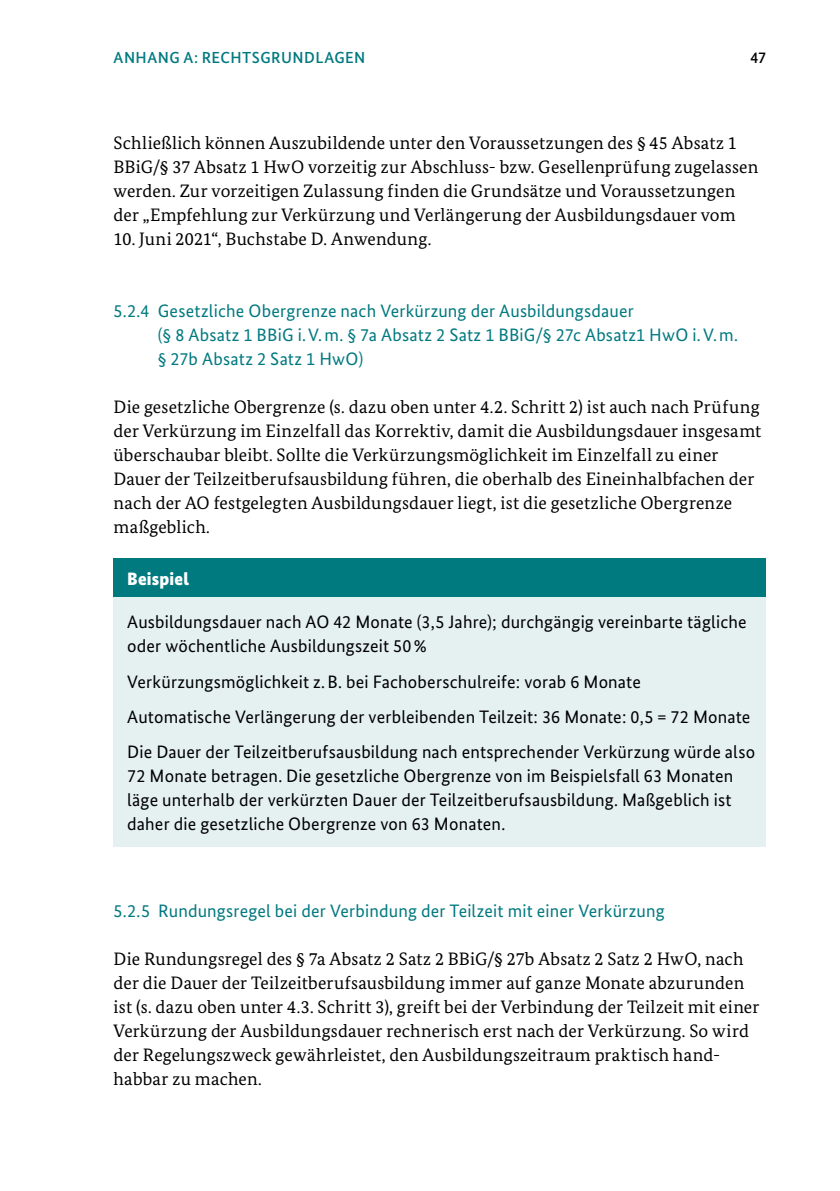
<style>
.page{position:relative;width:840px;height:1191px;background:#fff}
.page>*{position:absolute;margin:0;border:0;box-sizing:border-box;transform-origin:0 0}
.Fliesstext{font:18px/24px "Bundes Serif";letter-spacing:.01em;color:#000}
.Fliesstext_Infokaste{font:18px/24px "Bundes Sans";letter-spacing:.01em;color:#000}
.t1{font:18px/24px "Bundes Sans";letter-spacing:.01em;color:#00797f}
.Headline_Tabelle{font:900 18px "Bundes Sans";letter-spacing:.01em;color:#fff}
.t2{font:500 16px "Bundes Sans";color:#00797f}
.t3{font:500 16px "Bundes Sans";color:#000}
</style>
<div class="page">
<div style="left:113px;top:558px;width:652px;height:39px;background:#00797f"></div>
<div style="left:113px;top:597px;width:652px;height:250px;background:#e5f0f1"></div>
<p class="t2" style="left:113px;top:48px;width:23px">ANHANG</p>
<p class="t2" style="left:183px;top:48px;width:30px">A: RECHTSGRUNDLAGEN</p>
<p class="t3" style="left:750px;top:48px;width:17px">47</p>
<p class="Fliesstext" style="left:113px;top:130px;width:646px">Schließlich können Auszubildende unter den Voraussetzungen des § 45 Absatz 1<br>BBiG/§ 37 Absatz 1 HwO vorzeitig zur Abschluss- bzw. Gesellenprüfung zugelassen werden. Zur vorzeitigen Zulassung finden die Grundsätze und Voraussetzungen der „Empfehlung zur Verkürzung und Verlängerung der Ausbildungsdauer vom</p>
<p class="Fliesstext" style="left:113px;top:226px;width:319px">10. Juni 2021“, Buchstabe D. Anwendung.</p>
<p class="t1" style="left:158px;top:298px;width:581px;text-indent:-44px">5.2.4 Gesetzliche Obergrenze nach Verkürzung der Ausbildungsdauer<br>(§ 8 Absatz 1 BBiG i.V.m. § 7a Absatz 2 Satz 1 BBiG/§ 27c Absatz1 HwO i.V.m. § 27b Absatz 2 Satz 1 HwO)</p>
<p class="Fliesstext" style="left:113px;top:394px;width:649px">Die gesetzliche Obergrenze (s. dazu oben unter 4.2. Schritt 2) ist auch nach Prüfung der Verkürzung im Einzelfall das Korrektiv, damit die Ausbildungsdauer insgesamt überschaubar bleibt. Sollte die Verkürzungsmöglichkeit im Einzelfall zu einer Dauer der Teilzeitberufsausbildung führen, die oberhalb des Eineinhalbfachen der nach der AO festgelegten Ausbildungsdauer liegt, ist die gesetzliche Obergrenze maßgeblich.</p>
<p class="Headline_Tabelle" style="left:127px;top:568px;width:63px">Beispiel</p>
<p class="Fliesstext_Infokaste" style="left:127px;top:610px;width:620px">Ausbildungsdauer nach AO 42 Monate (3,5 Jahre); durchgängig vereinbarte tägliche oder wöchentliche Ausbildungszeit 50%</p>
<p class="Fliesstext_Infokaste" style="left:127px;top:669px;width:515px">Verkürzungsmöglichkeit z.B. bei Fachoberschulreife: vorab 6 Monate</p>
<p class="Fliesstext_Infokaste" style="left:127px;top:704px;width:624px">Automatische Verlängerung der verbleibenden Teilzeit: 36 Monate: 0,5 = 72 Monate</p>
<p class="Fliesstext_Infokaste" style="left:127px;top:740px;width:629px">Die Dauer der Teilzeitberufsausbildung nach entsprechender Verkürzung würde also 72 Monate betragen. Die gesetzliche Obergrenze von im Beispielsfall 63 Monaten läge unterhalb der verkürzten Dauer der Teilzeitberufsausbildung. Maßgeblich ist daher die gesetzliche Obergrenze von 63 Monaten.</p>
<p class="t1" style="left:113px;top:898px;width:552px">5.2.5 Rundungsregel bei der Verbindung der Teilzeit mit einer Verkürzung</p>
<p class="Fliesstext" style="left:113px;top:946px;width:647px">Die Rundungsregel des § 7a Absatz 2 Satz 2 BBiG/§ 27b Absatz 2 Satz 2 HwO, nach der die Dauer der Teilzeitberufsausbildung immer auf ganze Monate abzurunden ist (s. dazu oben unter 4.3. Schritt 3), greift bei der Verbindung der Teilzeit mit einer Verkürzung der Ausbildungsdauer rechnerisch erst nach der Verkürzung. So wird der Regelungszweck gewährleistet, den Ausbildungszeitraum praktisch hand&shy;habbar zu machen.</p>
</div>
